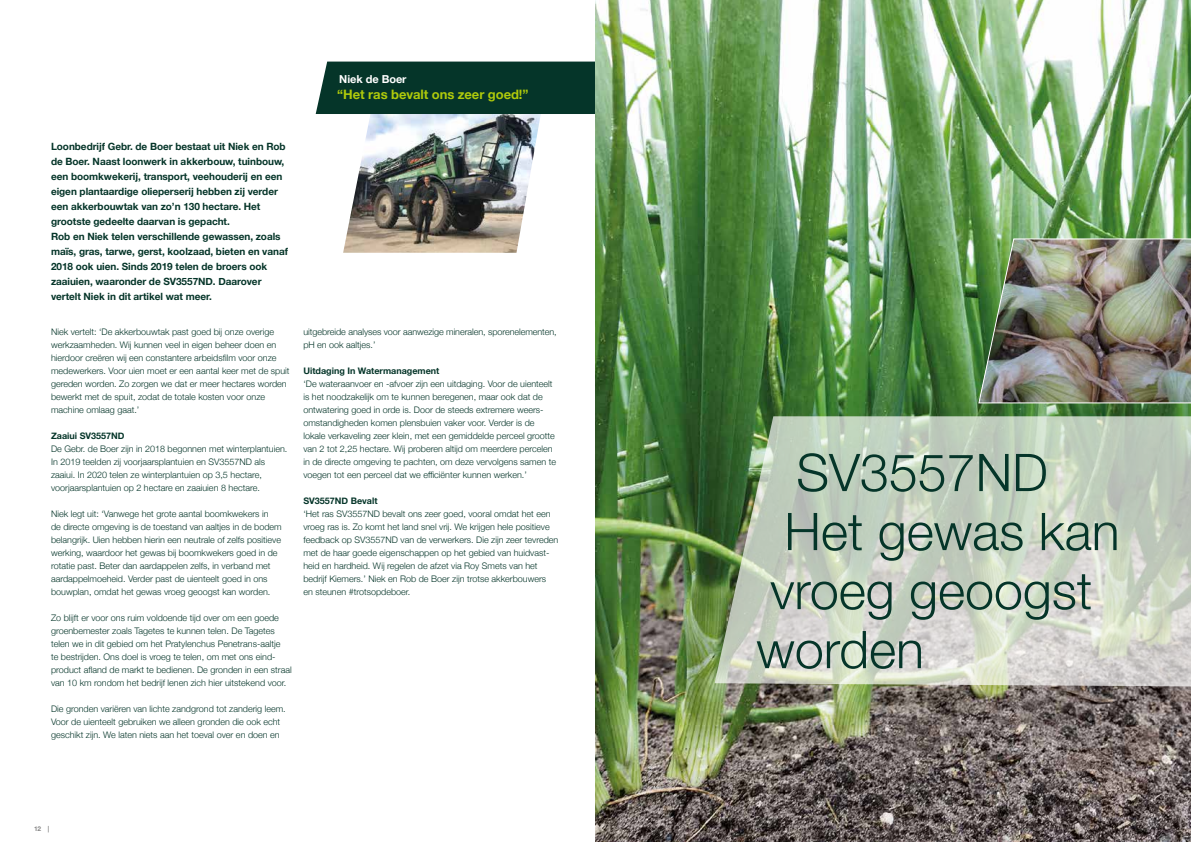
<style>
.page{position:relative;width:1191px;height:842px;background:#fff}
.page>*{position:absolute;margin:0;border:0;box-sizing:border-box;transform-origin:0 0}
.t1{font:300 52px "Helvetica Neue";color:#053529}
.t2{font:700 13px "Helvetica Neue";letter-spacing:-.005em;color:#afca0b}
.t3{font:700 11px "Helvetica Neue";letter-spacing:-.005em;color:#fff}
.t4{font:700 10px/15px "Helvetica Neue";letter-spacing:-.005em;color:#053529}
.t5{font:300 9px/13px "Helvetica Neue";color:#053529}
.t6{font:700 9px "Helvetica Neue";color:#053529}
.t7{font:700 6.5px "Helvetica Neue";color:#878787}
</style>
<div class="page">
<img style="left:343px;top:114px;width:198px;height:139px">
<div style="left:316px;top:62px;width:279px;height:52px;background:#053529"></div>
<img style="left:595px;top:0;width:596px;height:842px">
<svg style="left:714px;top:416px;width:477px;height:270px;background:#c1ccbb"></svg>
<img style="left:977px;top:238px;width:214px;height:166px">
<p class="t3" style="left:339px;top:71px;width:69px">Niek de Boer</p>
<h2 class="t2" style="left:337px;top:84px;width:193px">“Het ras bevalt ons zeer goed!”</h2>
<p class="t4" style="left:51px;top:139px;width:238px">Loonbedrijf Gebr. de Boer bestaat uit Niek en Rob de Boer. Naast loonwerk in akkerbouw, tuinbouw, een boomkwekerij, transport, veehouderij en een eigen plantaardige olieperserij hebben zij verder een akkerbouwtak van zo’n 130 hectare. Het grootste gedeelte daarvan is gepacht.<br>Rob en Niek telen verschillende gewassen, zoals maïs, gras, tarwe, gerst, koolzaad, bieten en vanaf 2018 ook uien. Sinds 2019 telen de broers ook zaaiuien, waaronder de SV3557ND. Daarover vertelt Niek in dit artikel wat meer.</p>
<p class="t5" style="left:51px;top:325px;width:240px">Niek vertelt: ‘De akkerbouwtak past goed bij onze overige werkzaamheden. Wij kunnen veel in eigen beheer doen en hierdoor creëren wij een constantere arbeidsfilm voor onze medewerkers. Voor uien moet er een aantal keer met de spuit gereden worden. Zo zorgen we dat er meer hectares worden bewerkt met de spuit, zodat de totale kosten voor onze machine omlaag gaat.’</p>
<p class="t6" style="left:51px;top:429px;width:75px">Zaaiui SV3557ND</p>
<p class="t5" style="left:51px;top:442px;width:238px">De Gebr. de Boer zijn in 2018 begonnen met winterplantuien.<br>In 2019 teelden zij voorjaarsplantuien en SV3557ND als zaaiui. In 2020 telen ze winterplantuien op 3,5 hectare, voorjaarsplantuien op 2 hectare en zaaiuien 8 hectare.</p>
<p class="t5" style="left:51px;top:507px;width:232px">Niek legt uit: ‘Vanwege het grote aantal boomkwekers in<br>de directe omgeving is de toestand van aaltjes in de bodem belangrijk. Uien hebben hierin een neutrale of zelfs positieve werking, waardoor het gewas bij boomkwekers goed in de rotatie past. Beter dan aardappelen zelfs, in verband met aardappelmoeheid. Verder past de uienteelt goed in ons bouwplan, omdat het gewas vroeg geoogst kan worden.</p>
<p class="t5" style="left:51px;top:611px;width:242px">Zo blijft er voor ons ruim voldoende tijd over om een goede groenbemester zoals Tagetes te kunnen telen. De Tagetes telen we in dit gebied om het Pratylenchus Penetrans-aaltje<br>te bestrijden. Ons doel is vroeg te telen, om met ons eind&shy;product afland de markt te bedienen. De gronden in een straal van 10 km rondom het bedrijf lenen zich hier uitstekend voor.</p>
<p class="t5" style="left:51px;top:702px;width:236px">Die gronden variëren van lichte zandgrond tot zanderig leem.<br>Voor de uienteelt gebruiken we alleen gronden die ook echt geschikt zijn. We laten niets aan het toeval over en doen en</p>
<p class="t5" style="left:303px;top:325px;width:255px">uitgebreide analyses voor aanwezige mineralen, sporenelementen, pH en ook aaltjes.’</p>
<p class="t6" style="left:303px;top:364px;width:137px">Uitdaging In Watermanagement</p>
<p class="t5" style="left:303px;top:377px;width:254px">‘De wateraanvoer en -afvoer zijn een uitdaging. Voor de uienteelt is het noodzakelijk om te kunnen beregenen, maar ook dat de ontwatering goed in orde is. Door de steeds extremere weers&shy;omstandigheden komen plensbuien vaker voor. Verder is de lokale verkaveling zeer klein, met een gemiddelde perceel grootte van 2 tot 2,25 hectare. Wij proberen altijd om meerdere percelen in de directe omgeving te pachten, om deze vervolgens samen te voegen tot een perceel dat we efficiënter kunnen werken.’</p>
<p class="t6" style="left:303px;top:494px;width:76px">SV3557ND Bevalt</p>
<p class="t5" style="left:303px;top:507px;width:256px">‘Het ras SV3557ND bevalt ons zeer goed, vooral omdat het een vroeg ras is. Zo komt het land snel vrij. We krijgen hele positieve feedback op SV3557ND van de verwerkers. Die zijn zeer tevreden met de haar goede eigenschappen op het gebied van huidvast&shy;heid en hardheid. Wij regelen de afzet via Roy Smets van het bedrijf Kiemers.’ Niek en Rob de Boer zijn trotse akkerbouwers<br>en steunen #trotsopdeboer.</p>
<p class="t7" style="left:34px;top:824px;width:17px">12 |</p>
<h1 class="t1" style="left:796px;top:431px;width:253px">SV3557ND</h1>
<h1 class="t1" style="left:784px;top:490px;width:337px">Het gewas kan</h1>
<h1 class="t1" style="left:770px;top:549px;width:323px">vroeg geoogst</h1>
<h1 class="t1" style="left:756px;top:608px;width:169px">worden</h1>
</div>
